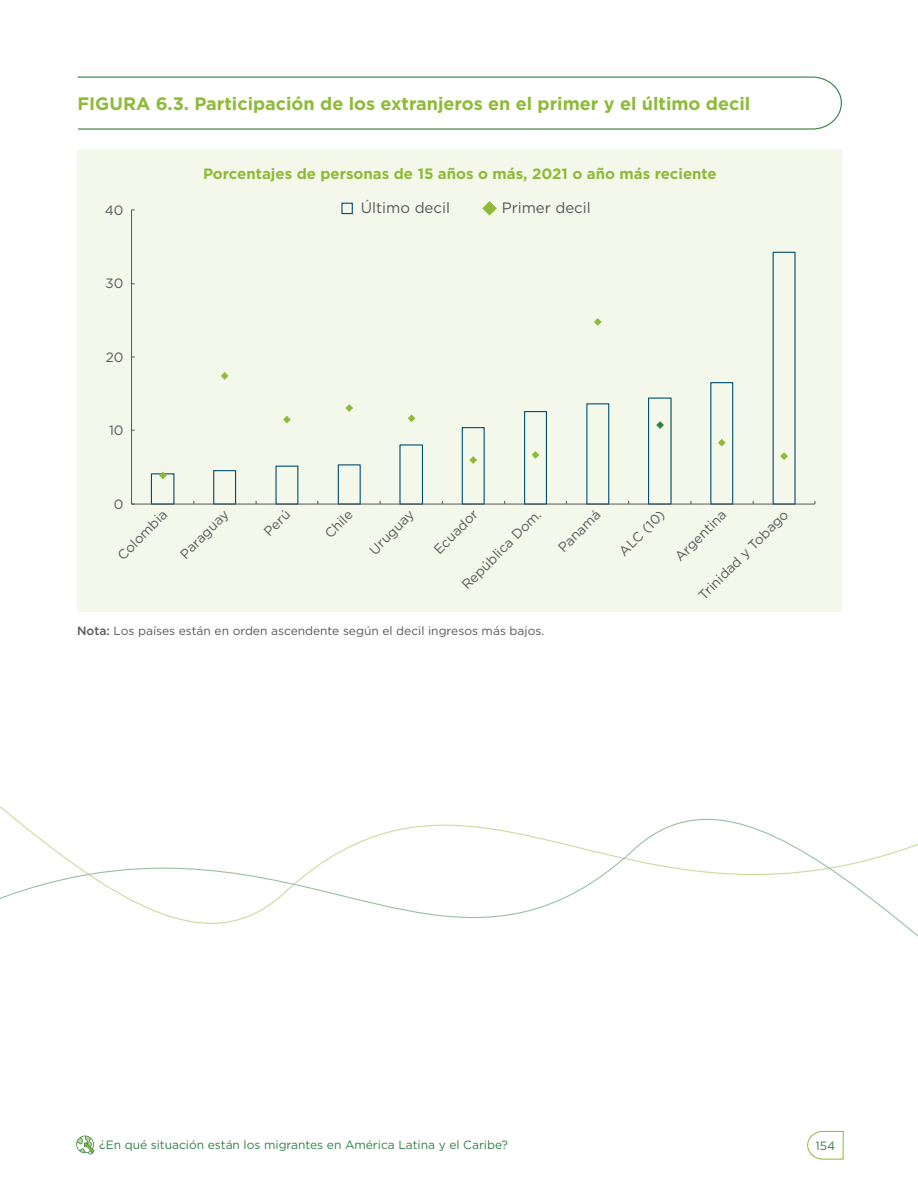
<style>
.page{position:relative;width:918px;height:1188px;background:#fff}
.page>*{position:absolute;margin:0;border:0;box-sizing:border-box;transform-origin:0 0}
.t1{font:700 18px "Gotham";color:#8dba38}
.t2{font:700 15px "Gotham";color:#8dba38}
.t3{font:15px "Gotham";color:#575756}
.t4{font:13.5px "Gotham";color:#575756}
.t5{font:12px "Gotham";color:#575756}
.t6{font:12px "Gotham";color:#308144}
.s1{font-weight:500}
</style>
<div class="page">
<svg style="left:807px;top:1131px;width:37px;height:29px"></svg>
<svg style="left:76px;top:1136px;width:18px;height:19px"></svg>
<svg style="left:77px;top:76px;width:765px;height:54px"></svg>
<div style="left:78px;top:149px;width:764px;height:463px;background:#f4f8eb"></div>
<svg style="left:482px;top:201px;width:15px;height:15px"></svg>
<div style="left:341px;top:203px;width:12px;height:11px;border:1px solid #004e70"></div>
<svg style="left:150px;top:251px;width:646px;height:253px"></svg>
<hr style="left:131px;top:210px;width:1px;height:294px;background:#575756">
<hr style="left:132px;top:504px;width:683px;height:1px;background:#575756">
<svg style="left:159px;top:472px;width:8px;height:7px"></svg>
<svg style="left:221px;top:372px;width:8px;height:8px"></svg>
<svg style="left:283px;top:416px;width:8px;height:7px"></svg>
<svg style="left:345px;top:404px;width:8px;height:8px"></svg>
<svg style="left:408px;top:414px;width:7px;height:8px"></svg>
<svg style="left:469px;top:456px;width:8px;height:8px"></svg>
<svg style="left:532px;top:451px;width:7px;height:8px"></svg>
<svg style="left:594px;top:318px;width:8px;height:8px"></svg>
<svg style="left:718px;top:439px;width:8px;height:8px"></svg>
<svg style="left:780px;top:452px;width:8px;height:8px"></svg>
<svg style="left:656px;top:421px;width:8px;height:8px"></svg>
<svg style="left:0;top:818px;width:918px;height:119px"></svg>
<h1 class="t1" style="left:77px;top:92px;width:674px">FIGURA 6.3. Participación de los extranjeros en el primer y el último decil</h1>
<p class="t2" style="left:203px;top:164px;width:515px">Porcentajes de personas de 15 años o más, 2021 o año más reciente</p>
<p class="t4" style="left:105px;top:201px;width:20px">40</p>
<p class="t3" style="left:361px;top:199px;width:91px">Último decil</p>
<p class="t3" style="left:502px;top:199px;width:91px">Primer decil</p>
<p class="t4" style="left:106px;top:275px;width:19px">30</p>
<p class="t4" style="left:106px;top:348px;width:19px">20</p>
<p class="t4" style="left:109px;top:422px;width:16px">10</p>
<p class="t4" style="left:114px;top:495px;width:11px">0</p>
<p class="t4" style="left:554px;top:544px;width:55px;rotate:-45deg">Panamá</p>
<p class="t4" style="left:260px;top:528px;width:32px;rotate:-45deg">Perú</p>
<p class="t4" style="left:430px;top:545px;width:57px;rotate:-45deg">E cuador</p>
<p class="t4" style="left:671px;top:553px;width:68px;rotate:-45deg">A rgentina</p>
<p class="t4" style="left:114px;top:551px;width:65px;rotate:-45deg">Colombia</p>
<p class="t4" style="left:176px;top:550px;width:64px;rotate:-45deg">Paraguay</p>
<p class="t4" style="left:366px;top:546px;width:58px;rotate:-45deg">U ruguay</p>
<p class="t4" style="left:615px;top:547px;width:61px;rotate:-45deg">A LC (10)</p>
<p class="t4" style="left:321px;top:530px;width:35px;rotate:-45deg">Chile</p>
<p class="t4" style="left:458px;top:581px;width:107px;rotate:-45deg">República Dom.</p>
<p class="t4" style="left:695px;top:591px;width:122px;rotate:-45deg">Trinidad y Tobago</p>
<p class="t5" style="left:77px;top:623px;width:469px"><span class="s1">Nota:</span> Los países están en orden ascendente según el decil ingresos más bajos.</p>
<p class="t6" style="left:99px;top:1137px;width:410px">¿En qué situación están los migrantes en América Latina y el Caribe?</p>
<p class="t6" style="left:816px;top:1138px;width:21px">154</p>
</div>
